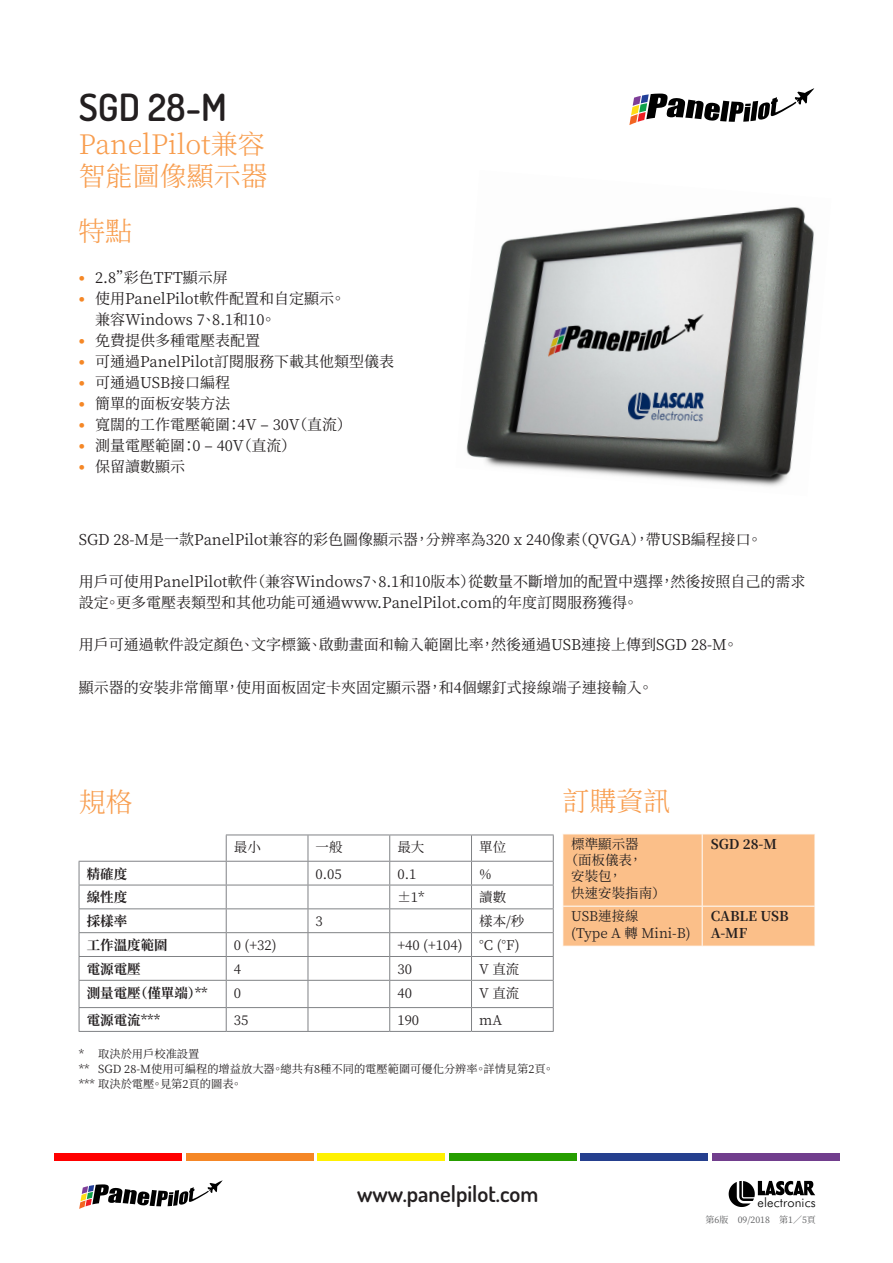
<style>
.page{position:relative;width:893px;height:1263px;background:#fff}
.page>*{position:absolute;margin:0;border:0;box-sizing:border-box;transform-origin:0 0}
.t1{font:600 37.5px "Dosis";color:#231f20}
.t2{font:300 27px/32.4px "Source Han Serif TC";color:#f89d4e}
.t3{font:600 22.5px "Dosis";color:#231f20}
.t4{font:15px/21px "Source Han Serif TC";color:#231f20}
.t5{font:13.5px "Source Han Serif TC";color:#231f20}
.t6{font:700 13.5px/16.2px "Source Han Serif TC";color:#231f20}
.t7{font:300 12.9px "Futura BT";letter-spacing:.01em;color:#000}
.t8{font:11.25px "Source Han Serif TC";color:#231f20}
.t9{font:9px "Source Han Serif TC";color:#57585a}
.s1{font-family:"Calibri";color:#f58726}
</style>
<div class="page">
<div style="left:55px;top:1153px;width:127px;height:8px;background:#f00"></div>
<div style="left:449px;top:1153px;width:128px;height:8px;background:#269e00"></div>
<div style="left:186px;top:1153px;width:128px;height:8px;background:#f58726"></div>
<div style="left:580px;top:1153px;width:128px;height:8px;background:#253f8e"></div>
<div style="left:317px;top:1153px;width:128px;height:8px;background:#fff101"></div>
<div style="left:712px;top:1153px;width:127px;height:8px;background:#713e8d"></div>
<svg style="left:729px;top:1181px;width:86px;height:26px"></svg>
<svg style="left:79px;top:1180px;width:144px;height:29px"></svg>
<svg style="left:629px;top:88px;width:185px;height:37px"></svg>
<div style="left:563px;top:834px;width:252px;height:112px;background:#fbbf89"></div>
<hr style="left:702px;top:834px;width:1px;height:72px;background:#fff">
<hr style="left:563px;top:906px;width:139px;height:1px;background:#fff">
<hr style="left:702px;top:906px;width:113px;height:1px;background:#fff">
<hr style="left:702px;top:906px;width:1px;height:40px;background:#fff">
<img style="left:466px;top:206px;width:348px;height:281px">
<hr style="left:226px;top:834px;width:82px;height:1px;background:#808285">
<hr style="left:308px;top:834px;width:82px;height:1px;background:#808285">
<hr style="left:390px;top:834px;width:81px;height:1px;background:#808285">
<hr style="left:471px;top:834px;width:83px;height:1px;background:#808285">
<hr style="left:226px;top:861px;width:82px;height:1px;background:#808285">
<hr style="left:308px;top:861px;width:82px;height:1px;background:#808285">
<hr style="left:390px;top:861px;width:81px;height:1px;background:#808285">
<hr style="left:471px;top:861px;width:83px;height:1px;background:#808285">
<hr style="left:79px;top:885px;width:147px;height:1px;background:#808285">
<hr style="left:226px;top:885px;width:82px;height:1px;background:#808285">
<hr style="left:308px;top:885px;width:82px;height:1px;background:#808285">
<hr style="left:390px;top:885px;width:81px;height:1px;background:#808285">
<hr style="left:471px;top:885px;width:83px;height:1px;background:#808285">
<hr style="left:79px;top:908px;width:147px;height:1px;background:#808285">
<hr style="left:226px;top:908px;width:82px;height:1px;background:#808285">
<hr style="left:308px;top:908px;width:82px;height:1px;background:#808285">
<hr style="left:390px;top:908px;width:81px;height:1px;background:#808285">
<hr style="left:471px;top:908px;width:83px;height:1px;background:#808285">
<hr style="left:79px;top:932px;width:147px;height:1px;background:#808285">
<hr style="left:226px;top:932px;width:82px;height:1px;background:#808285">
<hr style="left:308px;top:932px;width:82px;height:1px;background:#808285">
<hr style="left:390px;top:932px;width:81px;height:1px;background:#808285">
<hr style="left:471px;top:932px;width:83px;height:1px;background:#808285">
<hr style="left:79px;top:956px;width:147px;height:1px;background:#808285">
<hr style="left:226px;top:956px;width:82px;height:1px;background:#808285">
<hr style="left:308px;top:956px;width:82px;height:1px;background:#808285">
<hr style="left:390px;top:956px;width:81px;height:1px;background:#808285">
<hr style="left:471px;top:956px;width:83px;height:1px;background:#808285">
<hr style="left:79px;top:980px;width:147px;height:1px;background:#808285">
<hr style="left:226px;top:980px;width:82px;height:1px;background:#808285">
<hr style="left:308px;top:980px;width:82px;height:1px;background:#808285">
<hr style="left:390px;top:980px;width:81px;height:1px;background:#808285">
<hr style="left:471px;top:980px;width:83px;height:1px;background:#808285">
<svg style="left:79px;top:862px;width:1px;height:169px"></svg>
<hr style="left:79px;top:1007px;width:147px;height:1px;background:#808285">
<svg style="left:308px;top:835px;width:1px;height:196px"></svg>
<svg style="left:389px;top:835px;width:1px;height:196px"></svg>
<svg style="left:471px;top:835px;width:1px;height:196px"></svg>
<svg style="left:553px;top:835px;width:1px;height:196px"></svg>
<hr style="left:226px;top:1007px;width:82px;height:1px;background:#808285">
<hr style="left:308px;top:1007px;width:82px;height:1px;background:#808285">
<hr style="left:390px;top:1007px;width:81px;height:1px;background:#808285">
<hr style="left:471px;top:1007px;width:83px;height:1px;background:#808285">
<hr style="left:79px;top:1031px;width:147px;height:1px;background:#808285">
<hr style="left:226px;top:1031px;width:82px;height:1px;background:#808285">
<hr style="left:308px;top:1031px;width:82px;height:1px;background:#808285">
<hr style="left:390px;top:1031px;width:81px;height:1px;background:#808285">
<hr style="left:471px;top:1031px;width:83px;height:1px;background:#808285">
<svg style="left:226px;top:835px;width:1px;height:196px"></svg>
<hr style="left:79px;top:861px;width:147px;height:1px;background:#808285">
<h1 class="t1" style="left:79px;top:83px;width:150px">SGD 28-M</h1>
<h2 class="t2" style="left:79px;top:128px;width:191px">PanelPilot兼容智能圖像顯示器</h2>
<p class="t2" style="left:78px;top:215px;width:55px">特點</p>
<p class="t4" style="left:78px;top:267px;width:151px"><span class="s1">•</span> 2.8”彩色TFT顯示屏</p>
<p class="t4" style="left:95px;top:288px;width:252px;text-indent:-17px"><span class="s1">•</span> 使用PanelPilot軟件配置和自定顯示。兼容Windows 7、8.1和10。</p>
<p class="t4" style="left:78px;top:330px;width:184px"><span class="s1">•</span> 免費提供多種電壓表配置</p>
<p class="t4" style="left:78px;top:351px;width:317px"><span class="s1">•</span> 可通過PanelPilot訂閱服務下載其他類型儀表</p>
<p class="t4" style="left:78px;top:372px;width:153px"><span class="s1">•</span> 可通過USB接口編程</p>
<p class="t4" style="left:78px;top:393px;width:154px"><span class="s1">•</span> 簡單的面板安裝方法</p>
<p class="t4" style="left:78px;top:414px;width:275px"><span class="s1">•</span> 寬闊的工作電壓範圍：4V – 30V（直流）</p>
<p class="t4" style="left:78px;top:435px;width:219px"><span class="s1">•</span> 測量電壓範圍：0 – 40V（直流）</p>
<p class="t4" style="left:78px;top:456px;width:109px"><span class="s1">•</span> 保留讀數顯示</p>
<p class="t4" style="left:79px;top:529px;width:685px">SGD 28-M是一款PanelPilot兼容的彩色圖像顯示器，分辨率為320 x 240像素（QVGA），帶USB編程接口。</p>
<p class="t4" style="left:79px;top:571px;width:728px">用戶可使用PanelPilot軟件（兼容Windows7、8.1和10版本）從數量不斷增加的配置中選擇，然後按照自己的需求設定。更多電壓表類型和其他功能可通過www.PanelPilot.com的年度訂閱服務獲得。</p>
<p class="t4" style="left:79px;top:635px;width:661px">用戶可通過軟件設定顏色、文字標籤、啟動畫面和輸入範圍比率，然後通過USB連接上傳到SGD 28-M。</p>
<p class="t4" style="left:79px;top:677px;width:576px">顯示器的安裝非常簡單，使用面板固定卡夾固定顯示器，和4個螺釘式接線端子連接輸入。</p>
<p class="t2" style="left:79px;top:786px;width:56px">規格</p>
<p class="t5" style="left:234px;top:840px;width:28px">最小</p>
<p class="t5" style="left:316px;top:840px;width:28px">一般</p>
<p class="t5" style="left:397px;top:840px;width:28px">最大</p>
<p class="t5" style="left:479px;top:840px;width:28px">單位</p>
<p class="t6" style="left:87px;top:866px;width:42px">精確度</p>
<p class="t5" style="left:316px;top:866px;width:28px">0.05</p>
<p class="t5" style="left:397px;top:866px;width:20px">0.1</p>
<p class="t5" style="left:479px;top:866px;width:14px">%</p>
<p class="t6" style="left:87px;top:890px;width:42px">線性度</p>
<p class="t5" style="left:397px;top:890px;width:29px">±1*</p>
<p class="t5" style="left:479px;top:890px;width:28px">讀數</p>
<p class="t6" style="left:87px;top:913px;width:42px">採樣率</p>
<p class="t5" style="left:316px;top:913px;width:9px">3</p>
<p class="t5" style="left:479px;top:913px;width:47px">樣本/秒</p>
<p class="t6" style="left:87px;top:937px;width:83px">工作溫度範圍</p>
<p class="t5" style="left:234px;top:937px;width:44px">0 (+32)</p>
<p class="t5" style="left:397px;top:937px;width:67px">+40 (+104)</p>
<p class="t5" style="left:479px;top:937px;width:42px">°C (°F)</p>
<p class="t6" style="left:87px;top:961px;width:56px">電源電壓</p>
<p class="t5" style="left:234px;top:961px;width:9px">4</p>
<p class="t5" style="left:397px;top:961px;width:16px">30</p>
<p class="t5" style="left:479px;top:961px;width:42px">V 直流</p>
<p class="t6" style="left:87px;top:985px;width:123px">測量電壓（僅單端）**</p>
<p class="t5" style="left:234px;top:985px;width:9px">0</p>
<p class="t5" style="left:397px;top:985px;width:16px">40</p>
<p class="t5" style="left:479px;top:985px;width:42px">V 直流</p>
<p class="t6" style="left:87px;top:1012px;width:75px">電源電流***</p>
<p class="t5" style="left:234px;top:1012px;width:16px">35</p>
<p class="t5" style="left:397px;top:1012px;width:23px">190</p>
<p class="t5" style="left:479px;top:1012px;width:24px">mA</p>
<p class="t8" style="left:79px;top:1047px;width:122px">* 取決於用戶校准設置</p>
<p class="t8" style="left:79px;top:1062px;width:477px">** SGD 28-M使用可編程的增益放大器。總共有8種不同的電壓範圍可優化分辨率。詳情見第2頁。</p>
<p class="t8" style="left:79px;top:1077px;width:165px">*** 取決於電壓。見第2頁的圖表。</p>
<p class="t2" style="left:562px;top:785px;width:109px">訂購資訊</p>
<p class="t5" style="left:571px;top:836px;width:69px">標準顯示器</p>
<p class="t5" style="left:565px;top:853px;width:79px">（面板儀表，</p>
<p class="t5" style="left:571px;top:869px;width:52px">安裝包，</p>
<p class="t5" style="left:571px;top:885px;width:96px">快速安裝指南）</p>
<p class="t5" style="left:571px;top:909px;width:69px">USB連接線</p>
<p class="t5" style="left:571px;top:925px;width:121px">(Type A 轉 Mini-B)</p>
<p class="t6" style="left:711px;top:836px;width:68px">SGD 28-M</p>
<p class="t6" style="left:711px;top:909px;width:80px">CABLE USB<br>A-MF</p>
<h3 class="t3" style="left:357px;top:1179px;width:183px">www.panelpilot.com</h3>
<p class="t7" style="left:757px;top:1194px;width:60px">electronics</p>
<p class="t9" style="left:705px;top:1215px;width:112px">第6版 09/2018 第1／5頁</p>
</div>
